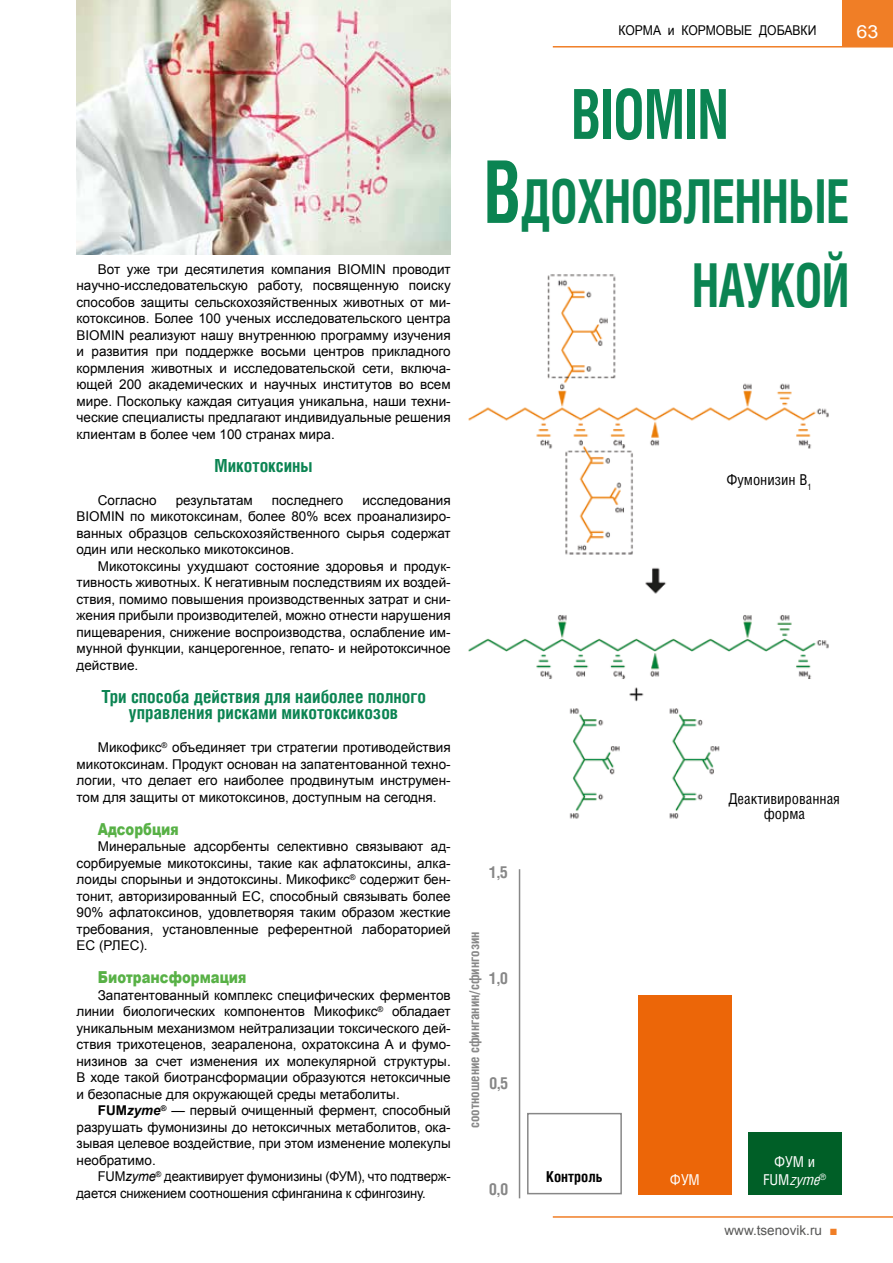
<style>
.page{position:relative;width:893px;height:1263px;background:#fff}
.page>*{position:absolute;margin:0;border:0;box-sizing:border-box;transform-origin:0 0}
.t1{font:700 69px "Helios Cond";color:#0b8452;scale:.8 1}
.t2{font:700 60.45px/84px "Helios Cond";color:#0b8452;text-align:right;scale:.8 1}
.t3{font:700 18px/16.5px "Helios Cond";color:#0b8452;text-align:center}
.t4{font:18px "Arial";color:#fff;scale:1.1 1}
.t5{font:900 16.5px "Arial";color:#58b146;scale:.8 1}
.t6{font:700 16.5px "Helios Cond";color:#878787}
.t7{font:15px/15px "Helios Cond";color:#000;text-align:center}
.t8{font:15px/18px "Helios Cond";color:#fff;text-align:center}
.t9{font:700 15px "Helios Cond";color:#000}
.t10{font:13.5px/16.5px "Arial";color:#000;text-align:justify}
.t11{font:13.5px/16.5px "Arial";color:#000;scale:.96 1}
.t12{font:700 13.5px "Helios Cond";color:#878787}
.t13{font:13.5px "Arial";color:#000;scale:.9 1}
.t14{font:13.5px "Arial";color:#575756}
.s1{font-weight:700}
.s2{font-weight:700;font-style:italic}
.s3{font-style:italic}
.s4{font-size:86.4px}
.s5{color:#f07e26}
</style>
<div class="page">
<div style="left:842px;top:0;width:51px;height:47px;background:#f07e26"></div>
<hr style="left:553px;top:46px;width:340px;height:2px;background:#f07e26">
<hr style="left:553px;top:1216px;width:340px;height:2px;background:#f07e26">
<img style="left:468px;top:274px;width:361px;height:545px">
<div style="left:707px;top:458px;width:124px;height:42px;background:#fff"></div>
<div style="left:719px;top:785px;width:130px;height:42px;background:#fff"></div>
<hr style="left:519px;top:869px;width:1px;height:329px;background:#878787">
<div style="left:638px;top:995px;width:94px;height:199px;background:#ec6608"></div>
<div style="left:748px;top:1132px;width:93px;height:62px;background:#005f27"></div>
<div style="left:527px;top:1113px;width:95px;height:81px;border:2px solid #878787"></div>
<img style="left:77px;top:0;width:374px;height:255px">
<p class="t13" style="left:618px;top:22px;width:221px">КОРМА и КОРМОВЫЕ ДОБАВКИ</p>
<h3 class="t4" style="left:856px;top:20px;width:22px">63</h3>
<p class="t10" style="left:77px;top:261px;width:376px;text-indent:21px">Вот уже три десятилетия компания BIOMIN проводит научно-исследовательскую работу, посвященную поиску способов защиты сельскохозяйственных животных от ми&shy;котоксинов. Более 100 ученых исследовательского центра BIOMIN реализуют нашу внутреннюю программу изучения и развития при поддержке восьми центров прикладного кормления животных и исследовательской сети, включа&shy;ющей 200 академических и научных институтов во всем мире. Поскольку каждая ситуация уникальна, наши техни&shy;ческие специалисты предлагают индивидуальные решения клиентам в более чем 100 странах мира.</p>
<h3 class="t3" style="left:215px;top:457px;width:99px">Микотоксины</h3>
<p class="t10" style="left:98px;top:492px;width:60px">Согласно</p>
<p class="t10" style="left:176px;top:492px;width:79px">результатам</p>
<p class="t10" style="left:272px;top:492px;width:73px">последнего</p>
<p class="t10" style="left:77px;top:492px;width:376px;text-indent:286px">исследования BIOMIN по микотоксинам, более 80% всех проанализиро&shy;ванных образцов сельскохозяйственного сырья содержат один или несколько микотоксинов.</p>
<p class="t10" style="left:77px;top:558px;width:376px;text-indent:21px">Микотоксины ухудшают состояние здоровья и продук&shy;тивность животных. К негативным последствиям их воздей&shy;ствия, помимо повышения производственных затрат и сни&shy;жения прибыли производителей, можно отнести нарушения пищеварения, снижение воспроизводства, ослабление им&shy;мунной функции, канцерогенное, гепато- и нейротоксичное действие.</p>
<h3 class="t3" style="left:101px;top:688px;width:326px">Три способа действия для наиболее полного управления рисками микотоксикозов</h3>
<p class="t10" style="left:77px;top:739px;width:376px;text-indent:21px">Микофикс<sup>®</sup> объединяет три стратегии противодействия микотоксинам. Продукт основан на запатентованной техно&shy;логии, что делает его наиболее продвинутым инструмен&shy;том для защиты от микотоксинов, доступным на сегодня.</p>
<p class="t5" style="left:98px;top:817px;width:103px">Адсорбция</p>
<p class="t10" style="left:77px;top:838px;width:376px;text-indent:21px">Минеральные адсорбенты селективно связывают ад&shy;сорбируемые микотоксины, такие как афлатоксины, алка&shy;лоиды спорыньи и эндотоксины. Микофикс<sup>®</sup> содержит бен&shy;тонит, авторизированный ЕС, способный связывать более 90% афлатоксинов, удовлетворяя таким образом жесткие требования, установленные референтной лабораторией ЕС (РЛЕС).</p>
<p class="t5" style="left:98px;top:965px;width:187px">Биотрансформация</p>
<p class="t10" style="left:77px;top:987px;width:376px;text-indent:21px">Запатентованный комплекс специфических ферментов линии биологических компонентов Микофикс<sup>®</sup> обладает уникальным механизмом нейтрализации токсического дей&shy;ствия трихотеценов, зеараленона, охратоксина А и фумо&shy;низинов за счет изменения их молекулярной структуры.<br>В ходе такой биотрансформации образуются нетоксичные и безопасные для окружающей среды метаболиты.</p>
<p class="t10" style="left:77px;top:1102px;width:376px;text-indent:21px"><span class="s1">FUM</span><span class="s2">zyme</span><sup>®</sup> — первый очищенный фермент, способный разрушать фумонизины до нетоксичных метаболитов, ока&shy;зывая целевое воздействие, при этом изменение молекулы необратимо.</p>
<p class="t11" style="left:77px;top:1168px;width:391px;text-indent:21px">FUM<span class="s3">zyme</span><sup>®</sup> деактивирует фумонизины (ФУМ), что подтверж&shy;дается снижением соотношения сфинганина к сфингозину.</p>
<h1 class="t1" style="left:571px;top:73px;width:198px">BIOMIN</h1>
<h2 class="t2" style="left:484px;top:158px;width:458px"><span class="s4">В</span>дохновленные наукой</h2>
<p class="t7" style="left:726px;top:471px;width:87px">Фумонизин В<sub>1</sub></p>
<p class="t6" style="left:489px;top:862px;width:20px">1,5</p>
<p class="t12" style="left:466px;top:1128px;width:198px;rotate:-90deg">соотношение сфинганин/сфингозин</p>
<p class="t6" style="left:489px;top:968px;width:20px">1,0</p>
<p class="t6" style="left:489px;top:1073px;width:21px">0,5</p>
<p class="t6" style="left:489px;top:1179px;width:21px">0,0</p>
<p class="t7" style="left:729px;top:791px;width:113px">Деактивированная форма</p>
<p class="t9" style="left:546px;top:1168px;width:58px">Контроль</p>
<p class="t8" style="left:670px;top:1170px;width:31px">ФУМ</p>
<p class="t8" style="left:763px;top:1152px;width:65px">ФУМ и<br>F U M <span class="s3">zyme</span><sup>®</sup></p>
<p class="t14" style="left:724px;top:1221px;width:115px">www.tsenovik.ru <span class="s5">■</span></p>
</div>
